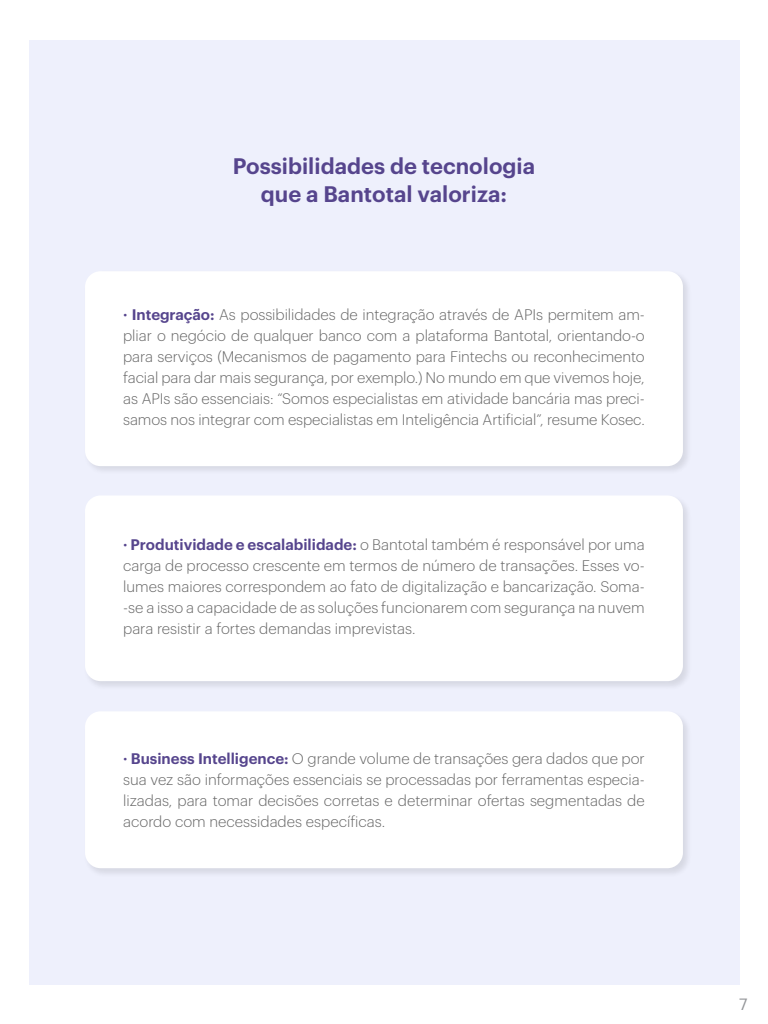
<style>
.page{position:relative;width:768px;height:1024px;background:#fff}
.page>*{position:absolute;margin:0;border:0;box-sizing:border-box;transform-origin:0 0}
.t1{font:600 22px/28px "Graphik";color:#56458d;text-align:center}
.t2{font:16px "Graphik";color:#939598}
.t3{font:300 15px/21px "Graphik";color:#666;text-align:justify}
.s1{font-weight:600;color:#56458d}
</style>
<div class="page">
<div style="left:29px;top:40px;width:710px;height:944px;background:#eef0fc"></div>
<div style="left:84px;top:270px;width:609px;height:206px;background:#e3e5f1"></div>
<div style="left:85px;top:271px;width:598px;height:195px;background:#fff;border-radius:16px"></div>
<div style="left:84px;top:494px;width:609px;height:196px;background:#000;opacity:.1"></div>
<div style="left:85px;top:495px;width:598px;height:186px;background:#fff;border-radius:16px"></div>
<div style="left:84px;top:710px;width:609px;height:168px;background:#e3e5f0"></div>
<div style="left:85px;top:711px;width:598px;height:157px;background:#fff;border-radius:16px"></div>
<h1 class="t1" style="left:233px;top:150px;width:304px">Possibilidades de tecnologia que a Bantotal valoriza:</h1>
<p class="t3" style="left:123px;top:303px;width:523px"><span class="s1">· Integração:</span> As possibilidades de integração através de APIs permitem am&shy;pliar o negócio de qualquer banco com a plataforma Bantotal, orientando-o para serviços (Mecanismos de pagamento para Fintechs ou reconhecimento facial para dar mais segurança, por exemplo.) No mundo em que vivemos hoje, as APIs são essenciais: “Somos especialistas em atividade bancária mas preci&shy;samos nos integrar com especialistas em Inteligência Artificial”, resume Kosec.</p>
<p class="t3" style="left:123px;top:533px;width:523px"><span class="s1">· Produtividade e escalabilidade:</span> o Bantotal também é responsável por uma carga de processo crescente em termos de número de transações. Esses vo&shy;lumes maiores correspondem ao fato de digitalização e bancarização. Soma--se a isso a capacidade de as soluções funcionarem com segurança na nuvem para resistir a fortes demandas imprevistas.</p>
<p class="t3" style="left:123px;top:746px;width:523px"><span class="s1">· Business Intelligence:</span> O grande volume de transações gera dados que por sua vez são informações essenciais se processadas por ferramentas especia&shy;lizadas, para tomar decisões corretas e determinar ofertas segmentadas de acordo com necessidades específicas.</p>
<p class="t2" style="left:739px;top:993px;width:10px">7</p>
</div>
